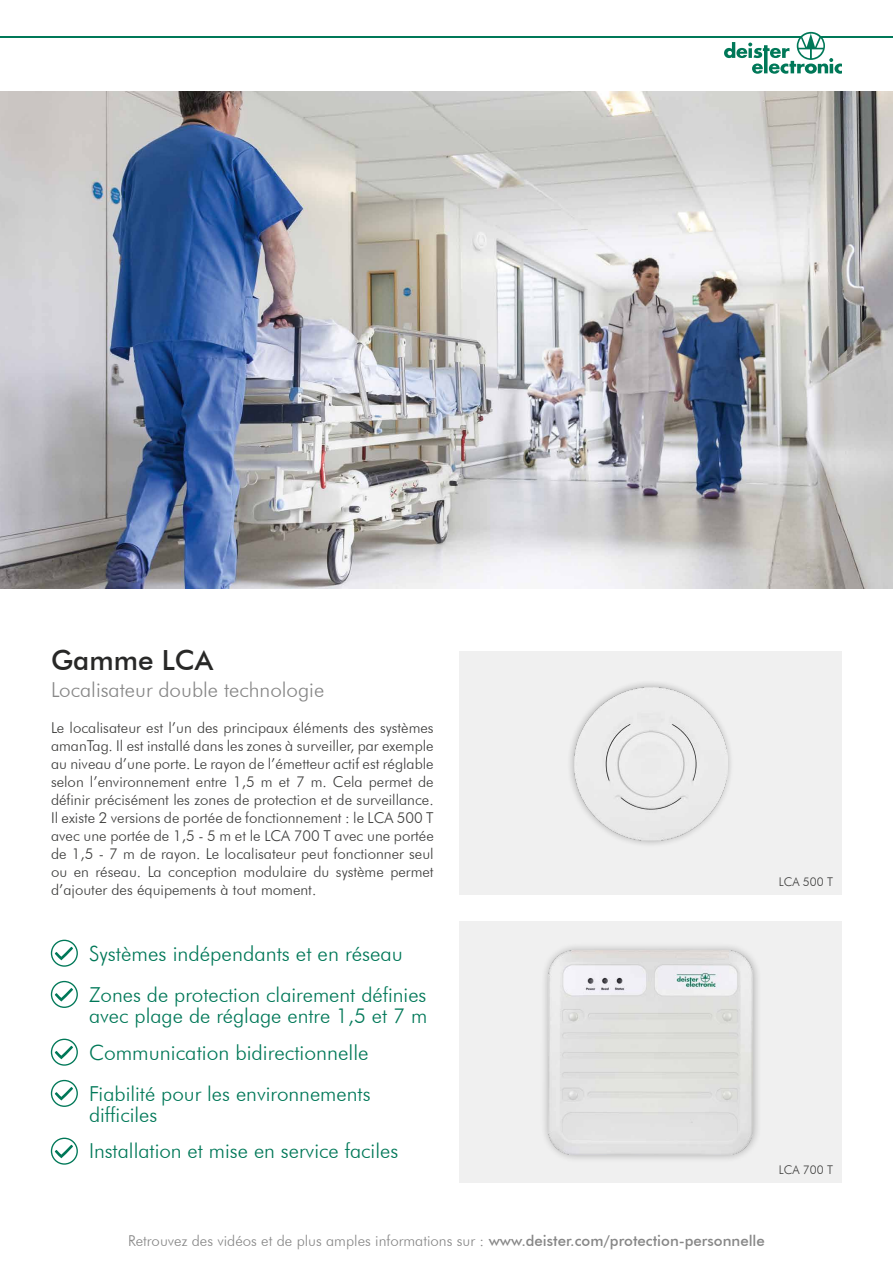
<style>
.page{position:relative;width:893px;height:1263px;background:#fff}
.page>*{position:absolute;margin:0;border:0;box-sizing:border-box;transform-origin:0 0}
.t1{font:500 27.75px "Futura BT";color:#282827}
.t2{font:300 21px "Futura BT";color:#007858}
.t3{font:300 20.7px/21px "Futura BT";color:#007858}
.t4{font:300 20.7px "Futura BT";color:#878787}
.t5{font:300 15px/18px "Futura BT";color:#3c3c3b;text-align:justify}
.t6{font:300 15px "Futura BT";color:#878787}
.t7{font:300 12px "Futura BT";color:#3c3c3b}
.s1{font-weight:500}
</style>
<div class="page">
<div style="left:459px;top:922px;width:383px;height:261px;background:#f0f0f0"></div>
<div style="left:459px;top:652px;width:383px;height:243px;background:#f0f0f0"></div>
<img style="left:0;top:92px;width:893px;height:497px">
<div style="left:540px;top:942px;width:221px;height:221px;background:#000;opacity:.3"></div>
<img style="left:548px;top:950px;width:205px;height:205px">
<div style="left:567px;top:680px;width:168px;height:168px;background:#000;opacity:.3"></div>
<img style="left:574px;top:688px;width:153px;height:153px">
<div style="left:51px;top:940px;width:27px;height:27px;border:1px solid #007858;border-radius:50%"></div>
<svg style="left:54px;top:946px;width:19px;height:14px"></svg>
<div style="left:51px;top:1039px;width:27px;height:27px;border:1px solid #007858;border-radius:50%"></div>
<svg style="left:54px;top:1045px;width:19px;height:14px"></svg>
<div style="left:51px;top:981px;width:27px;height:27px;border:1px solid #007858;border-radius:50%"></div>
<svg style="left:54px;top:988px;width:19px;height:13px"></svg>
<div style="left:51px;top:1080px;width:27px;height:27px;border:1px solid #007858;border-radius:50%"></div>
<svg style="left:54px;top:1087px;width:19px;height:13px"></svg>
<div style="left:51px;top:1137px;width:27px;height:28px;border:1px solid #007858;border-radius:50%"></div>
<svg style="left:54px;top:1144px;width:19px;height:14px"></svg>
<hr style="left:0;top:36px;width:893px;height:2px;background:#007858">
<svg style="left:724px;top:32px;width:118px;height:42px"></svg>
<h1 class="t1" style="left:51px;top:643px;width:164px">Gamme LCA</h1>
<h3 class="t4" style="left:51px;top:677px;width:275px">Localisateur double technologie</h3>
<p class="t5" style="left:51px;top:718px;width:384px">Le localisateur est l’un des principaux éléments des systèmes amanTag. Il est installé dans les zones à surveiller, par exemple au niveau d’une porte. Le rayon de l’émetteur actif est réglable selon l’environnement entre 1,5 m et 7 m. Cela permet de définir précisément les zones de protection et de surveillance.<br>Il existe 2 versions de portée de fonctionnement : le LCA 500 T avec une portée de 1,5 - 5 m et le LCA 700 T avec une portée de 1,5 - 7 m de rayon. Le localisateur peut fonctionner seul ou en réseau. La conception modulaire du système permet d’ajouter des équipements à tout moment.</p>
<h2 class="t2" style="left:89px;top:940px;width:315px">Systèmes indépendants et en réseau</h2>
<h3 class="t3" style="left:89px;top:984px;width:340px">Zones de protection clairement définies avec plage de réglage entre 1,5 et 7 m</h3>
<h2 class="t2" style="left:89px;top:1039px;width:281px">Communication bidirectionnelle</h2>
<h3 class="t3" style="left:89px;top:1083px;width:283px">Fiabilité pour les environnements difficiles</h3>
<h3 class="t3" style="left:89px;top:1140px;width:311px">Installation et mise en service faciles</h3>
<p class="t7" style="left:779px;top:874px;width:56px">LCA 500 T</p>
<p class="t7" style="left:779px;top:1162px;width:56px">LCA 700 T</p>
<p class="t6" style="left:128px;top:1231px;width:638px">Retrouvez des vidéos et de plus amples informations sur : <span class="s1">www.deister.com/protection-personnelle</span></p>
</div>
